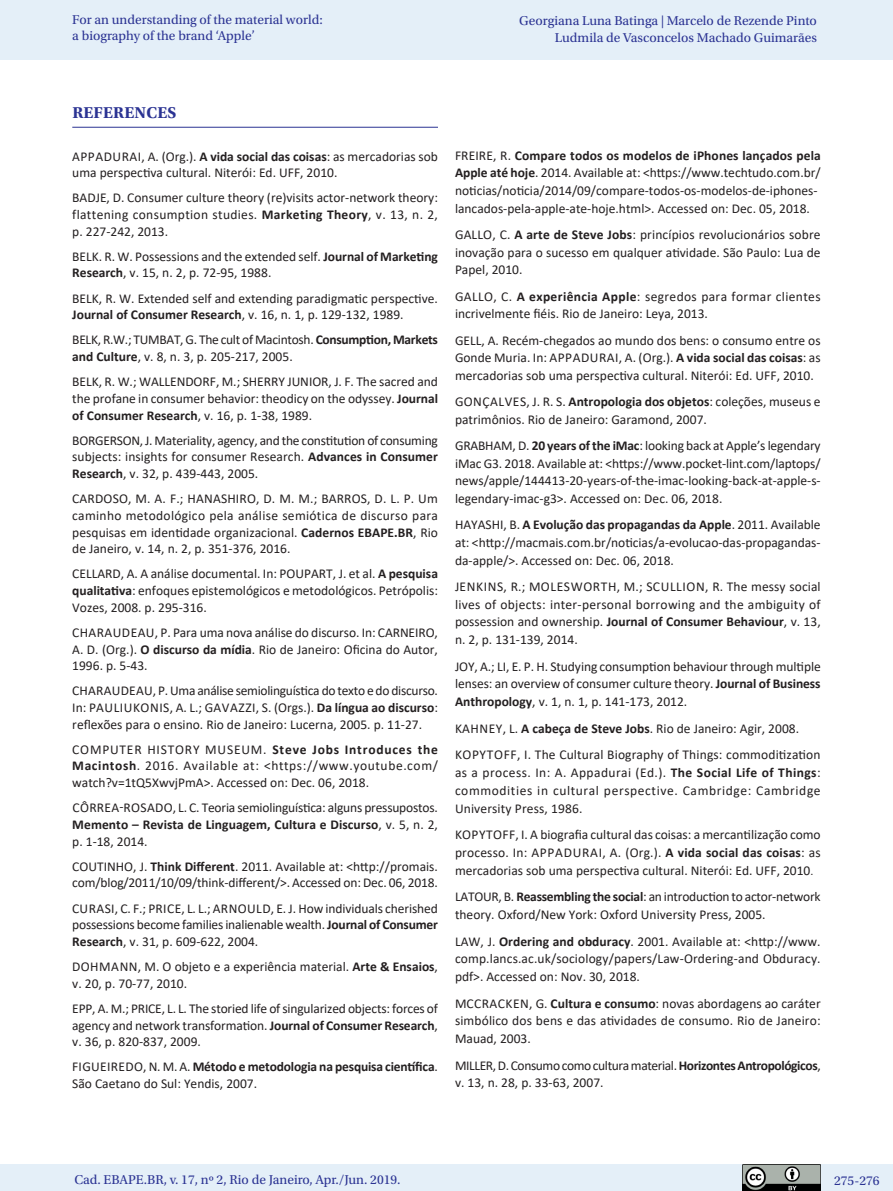
<style>
.page{position:relative;width:893px;height:1191px;background:#fff}
.page>*{position:absolute;margin:0;border:0;box-sizing:border-box;transform-origin:0 0}
._07_1_sub_1{font:700 16.5px "Utopia Std";letter-spacing:.01em;color:#2b3393}
.Referencias{font:13.5px/16.6px "Calibri";color:#231f20;text-align:justify}
.t1{font:13.5px/16.5px "Utopia Std";color:#2b3393}
.Referencias-2{font:13.5px/16.6px "Calibri";letter-spacing:-.02em;color:#231f20}
.Referencias-3{font:13.5px/17.7px "Calibri";letter-spacing:-.03em;color:#231f20}
.s1{font-weight:700}
.s2{font-family:"Garamond"}
</style>
<div class="page">
<div style="left:0;top:0;width:893px;height:60px;background:#e4eff8"></div>
<div style="left:0;top:1164px;width:893px;height:27px;background:#e4eff8"></div>
<img style="left:743px;top:1164px;width:78px;height:27px">
<hr style="left:72px;top:127px;width:366px;height:1px;background:#2b3393">
<p class="t1" style="left:72px;top:11px;width:252px">For an understanding of the material world: a biography of the brand ‘Apple’</p>
<p class="t1" style="left:519px;top:13px;width:299px;text-align:right">Georgiana Luna Batinga | Marcelo de Rezende Pinto<br>Ludmila de Vasconcelos Machado Guimarães</p>
<p class="_07_1_sub_1" style="left:72px;top:103px;width:106px">REFERENCES</p>
<p class="Referencias" style="left:72px;top:147px;width:367px">APPADURAI, A. (Org.). <span class="s1">A vida social das coisas</span>: as mercadorias sob uma perspectiva cultural. Niterói: Ed. UFF, 2010.</p>
<p class="Referencias" style="left:72px;top:189px;width:367px">BADJE, D. Consumer culture theory (re)visits actor-network theory: flattening consumption studies. <span class="s1">Marketing Theory</span>, v. 13, n. 2, p. 227-242, 2013.</p>
<p class="Referencias" style="left:72px;top:248px;width:367px">BELK. R. W. Possessions and the extended self. <span class="s1">Journal of Marketing<br>Research</span>, v. 15, n. 2, p. 72-95, 1988.</p>
<p class="Referencias" style="left:72px;top:289px;width:367px">BELK, R. W. Extended self and extending paradigmatic perspective.<br><span class="s1">Journal of Consumer Research</span>, v. 16, n. 1, p. 129-132, 1989.</p>
<p class="Referencias-2" style="left:72px;top:331px;width:367px">BELK, R.W.; TUMBAT, G. The cult of Macintosh. <span class="s1">Consumption, Markets and Culture</span>, v. 8, n. 3, p. 205-217, 2005.</p>
<p class="Referencias" style="left:72px;top:373px;width:367px">BELK, R. W.; WALLENDORF, M.; SHERRY JUNIOR, J. F. The sacred and the profane in consumer behavior: theodicy on the odyssey. <span class="s1">Journal of Consumer Research</span>, v. 16, p. 1-38, 1989.</p>
<p class="Referencias" style="left:72px;top:431px;width:367px">BORGERSON, J. Materiality, agency, and the constitution of consuming subjects: insights for consumer Research. <span class="s1">Advances in Consumer Research</span>, v. 32, p. 439-443, 2005.</p>
<p class="Referencias" style="left:72px;top:490px;width:367px">CARDOSO, M. A. F.; HANASHIRO, D. M. M.; BARROS, D. L. P. Um caminho metodológico pela análise semiótica de discurso para pesquisas em identidade organizacional. <span class="s1">Cadernos EBAPE.BR</span>, Rio de Janeiro, v. 14, n. 2, p. 351-376, 2016.</p>
<p class="Referencias" style="left:72px;top:565px;width:367px">CELLARD, A. A análise documental. In: POUPART, J. et al. <span class="s1">A pesquisa qualitativa</span>: enfoques epistemológicos e metodológicos. Petrópolis:<br>Vozes, 2008. p. 295-316.</p>
<p class="Referencias" style="left:72px;top:623px;width:367px">CHARAUDEAU, P. Para uma nova análise do discurso. In: CARNEIRO, A. D. (Org.). <span class="s1">O discurso da mídia</span>. Rio de Janeiro: Oficina do Autor, 1996. p. 5-43.</p>
<p class="Referencias" style="left:72px;top:682px;width:367px">CHARAUDEAU, P. Uma análise semiolinguística do texto e do discurso.<br>In: PAULIUKONIS, A. L.; GAVAZZI, S. (Orgs.). <span class="s1">Da língua ao discurso</span>: reflexões para o ensino. Rio de Janeiro: Lucerna, 2005. p. 11-27.</p>
<p class="Referencias" style="left:72px;top:740px;width:367px">COMPUTER HISTORY MUSEUM. <span class="s1">Steve Jobs Introduces the Macintosh</span>. 2016. Available at: &lt;https://www.youtube.com/ watch?v=1tQ5XwvjPmA&gt;. Accessed on: Dec. 06, 2018.</p>
<p class="Referencias" style="left:72px;top:799px;width:367px">CÔRREA-ROSADO, L. C. Teoria semiolinguística: alguns pressupostos.<br><span class="s1">Memento – Revista de Linguagem, Cultura e Discurso</span>, v. 5, n. 2, p. 1-18, 2014.</p>
<p class="Referencias" style="left:72px;top:857px;width:367px">COUTINHO, J. <span class="s1">Think Different</span>. 2011. Available at: &lt;http://promais. com/blog/2011/10/09/think-different/&gt;. Accessed on: Dec. 06, 2018.</p>
<p class="Referencias" style="left:72px;top:899px;width:367px">CURASI, C. F.; PRICE, L. L.; ARNOULD, E. J. How individuals cherished possessions become families inalienable wealth. <span class="s1">Journal of Consumer Research</span>, v. 31, p. 609-622, 2004.</p>
<p class="Referencias" style="left:72px;top:958px;width:367px">DOHMANN, M. O objeto e a experiência material. <span class="s1">Arte &amp; Ensaios</span>, v. 20, p. 70-77, 2010.</p>
<p class="Referencias" style="left:72px;top:999px;width:367px">EPP, A. M.; PRICE, L. L. The storied life of singularized objects: forces of agency and network transformation. <span class="s1">Journal of Consumer Research</span>, v. 36, p. 820-837, 2009.</p>
<p class="Referencias" style="left:72px;top:1058px;width:367px">FIGUEIREDO, N. M. A. <span class="s1">Método e metodologia na pesquisa científica</span>.<br>São Caetano do Sul: Yendis, 2007.</p>
<p class="Referencias" style="left:455px;top:146px;width:367px;line-height:17.7px;text-align:left">FREIRE, R. <span class="s1">Compare todos os modelos de iPhones lançados pela Apple até hoje</span>. 2014. Available at: &lt;https://www.techtudo.com.br/ noticias/noticia/2014/09/compare-todos-os-modelos-de-iphones&shy;lancados-pela-apple-ate-hoje.html&gt;. Accessed on: Dec. 05, 2018.</p>
<p class="Referencias" style="left:455px;top:225px;width:367px;line-height:17.7px">GALLO, C. <span class="s1">A arte de Steve Jobs</span>: princípios revolucionários sobre inovação para o sucesso em qualquer atividade. São Paulo: Lua de Papel, 2010.</p>
<p class="Referencias" style="left:455px;top:287px;width:367px;line-height:17.7px">GALLO, C. <span class="s1">A experiência Apple</span>: segredos para formar clientes incrivelmente fiéis. Rio de Janeiro: Leya, 2013.</p>
<p class="Referencias" style="left:455px;top:331px;width:367px;line-height:17.7px">GELL, A. Recém-chegados ao mundo dos bens: o consumo entre os Gonde Muria. In: APPADURAI, A. (Org.). <span class="s1">A vida social das coisas</span>: as mercadorias sob uma perspectiva cultural. Niterói: Ed. UFF, 2010.</p>
<p class="Referencias" style="left:455px;top:392px;width:367px;line-height:17.7px">GONÇALVES, J. R. S. <span class="s1">Antropologia dos objetos</span>: coleções, museus e patrimônios. Rio de Janeiro: Garamond, 2007.</p>
<p class="Referencias" style="left:455px;top:436px;width:367px;line-height:17.7px">GRABHAM, D. <span class="s1">20 years of the iMac</span>: looking back at Apple’s legendary iMac G3. 2018. Available at: &lt;https://www.pocket-lint.com/laptops/ news/apple/144413-20-years-of-the-imac-looking-back-at-apple-s&shy;legendary-imac-g3&gt;. Accessed on: Dec. 06, 2018.</p>
<p class="Referencias" style="left:455px;top:516px;width:367px;line-height:17.7px">HAYASHI, B. <span class="s1">A Evolução das propagandas da Apple</span>. 2011. Available at: &lt;http://macmais.com.br/noticias/a-evolucao-das-propagandas&shy;da-apple/&gt;. Accessed on: Dec. 06, 2018.</p>
<p class="Referencias" style="left:455px;top:577px;width:367px;line-height:17.7px">JENKINS, R.; MOLESWORTH, M.; SCULLION, R. The messy social lives of objects: inter-personal borrowing and the ambiguity of possession and ownership. <span class="s1">Journal of Consumer Behaviour</span>, v. 13, n. 2, p. 131-139, 2014.</p>
<p class="Referencias" style="left:455px;top:657px;width:367px;line-height:17.7px">JOY, A.; LI, E. P. H. Studying consumption behaviour through multiple lenses: an overview of consumer culture theory. <span class="s1">Journal of Business Anthropology</span>, v. 1, n. 1, p. 141-173, 2012.</p>
<p class="Referencias" style="left:455px;top:719px;width:346px">KAHNEY, L. <span class="s1">A cabeça de Steve Jobs</span>. Rio de Janeiro: Agir, 2008.</p>
<p class="Referencias" style="left:455px;top:746px;width:367px;line-height:17.7px">KOPYTOFF, I. The Cultural Biography of Things: commoditization as a process. In: A. Appadurai (Ed.). <span class="s1">The Social Life of Things</span>: commodities in cultural perspective. Cambridge: Cambridge University Press, 1986.</p>
<p class="Referencias" style="left:455px;top:825px;width:367px;line-height:17.7px">KOPYTOFF, I. A biografia cultural das coisas: a mercantilização como processo. In: APPADURAI, A. (Org.). <span class="s1">A vida social das coisas</span>: as mercadorias sob uma perspectiva cultural. Niterói: Ed. UFF, 2010<span class="s2">.</span></p>
<p class="Referencias" style="left:455px;top:887px;width:367px;line-height:17.7px">LATOUR, B. <span class="s1">Reassembling the social</span>: an introduction to actor-network theory. Oxford/New York: Oxford University Press, 2005.</p>
<p class="Referencias" style="left:455px;top:932px;width:367px;line-height:17.7px">LAW, J. <span class="s1">Ordering and obduracy</span>. 2001. Available at: &lt;http://www. comp.lancs.ac.uk/sociology/papers/Law-Ordering-and Obduracy. pdf&gt;. Accessed on: Nov. 30, 2018.</p>
<p class="Referencias" style="left:455px;top:994px;width:367px;line-height:17.7px">MCCRACKEN, G. <span class="s1">Cultura e consumo</span>: novas abordagens ao caráter simbólico dos bens e das atividades de consumo. Rio de Janeiro:<br>Mauad, 2003.</p>
<p class="Referencias-3" style="left:455px;top:1056px;width:367px">MILLER, D. Consumo como cultura material. <span class="s1">Horizontes Antropológicos</span>, v. 13, n. 28, p. 33-63, 2007.</p>
<p class="t1" style="left:74px;top:1171px;width:328px">Cad. EBAPE.BR, v. 17, nº 2, Rio de Janeiro, Apr./Jun. 2019.</p>
<p class="t1" style="left:834px;top:1172px;width:47px">275-276</p>
</div>
